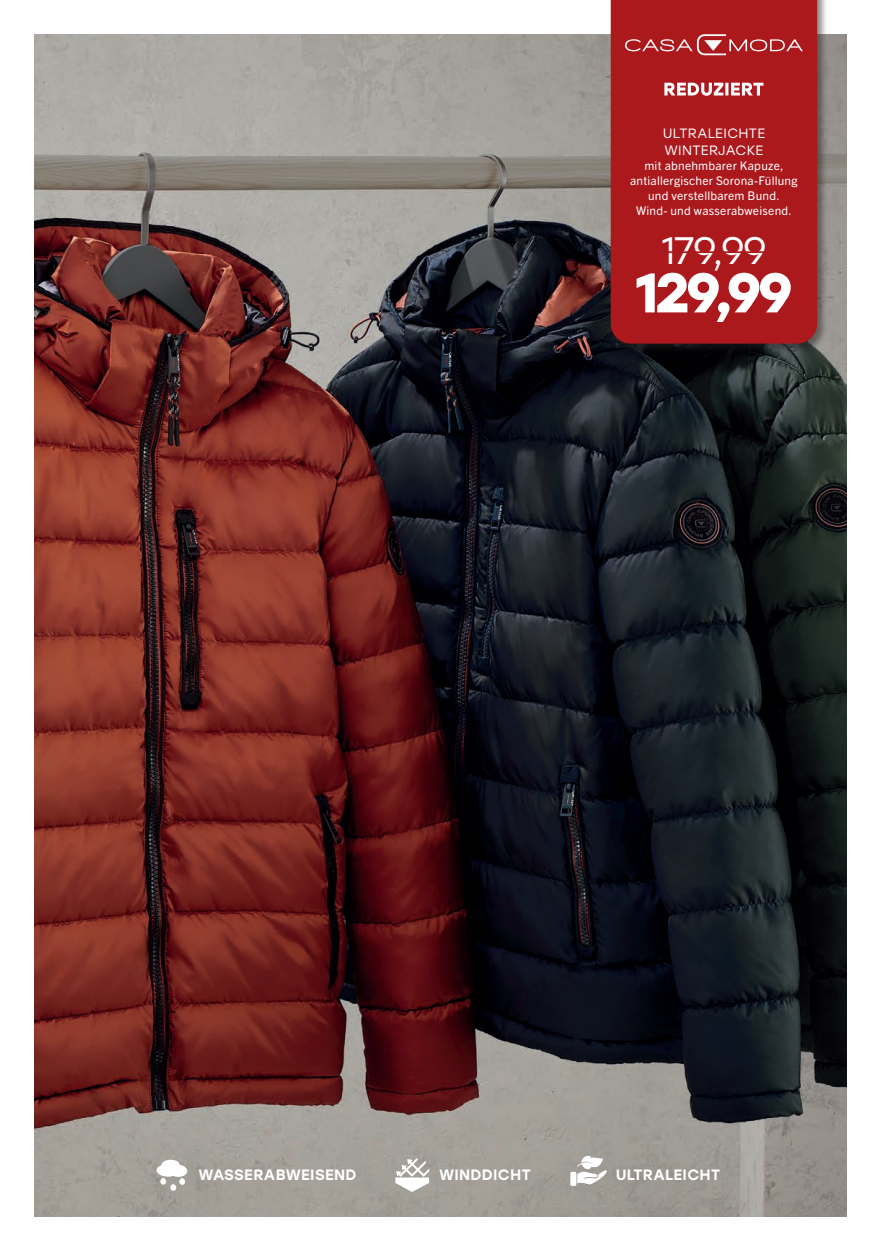
<style>
.page{position:relative;width:881px;height:1251px;background:#fff}
.page>*{position:absolute;margin:0;border:0;box-sizing:border-box;transform-origin:0 0}
.t1{font:700 55.65px "Stolzl";color:#fff}
.t2{font:38.25px "Stolzl";color:#fff}
.t3{font:500 15px "Stolzl";letter-spacing:.02em;color:#fff}
.t4{font:13.5px/16.5px "Stolzl";letter-spacing:.02em;color:#fff}
.t5{font:12px/15px "Trade Gothic Next SR Pro";letter-spacing:.02em;color:#fff;text-align:center}
</style>
<div class="page">
<img style="left:34px;top:34px;width:812px;height:1182px">
<img style="left:150px;top:1153px;width:44px;height:41px">
<img style="left:390px;top:1152px;width:42px;height:42px">
<img style="left:564px;top:1152px;width:43px;height:42px">
<div style="left:609px;top:0;width:218px;height:354px;background:#231f20;opacity:.5"></div>
<div style="left:610px;top:0;width:206px;height:343px;background:#ab191d"></div>
<svg style="left:664px;top:83px;width:99px;height:13px"></svg>
<svg style="left:624px;top:34px;width:178px;height:21px"></svg>
<hr style="left:661px;top:251px;width:105px;height:2px;background:#ab191d">
<p class="t4" style="left:662px;top:124px;width:104px">ULTRALEICHTE<br>WINTERJACKE</p>
<p class="t5" style="left:630px;top:157px;width:169px">mit abnehmbarer Kapuze, antiallergischer Sorona-Füllung und verstellbarem Bund.<br>Wind- und wasserabweisend.</p>
<h2 class="t2" style="left:661px;top:223px;width:107px">179,99</h2>
<h1 class="t1" style="left:635px;top:252px;width:159px">129,99</h1>
<p class="t3" style="left:198px;top:1163px;width:159px">WASSERABWEISEND</p>
<p class="t3" style="left:439px;top:1163px;width:93px">WINDDICHT</p>
<p class="t3" style="left:615px;top:1163px;width:106px">ULTRALEICHT</p>
</div>
